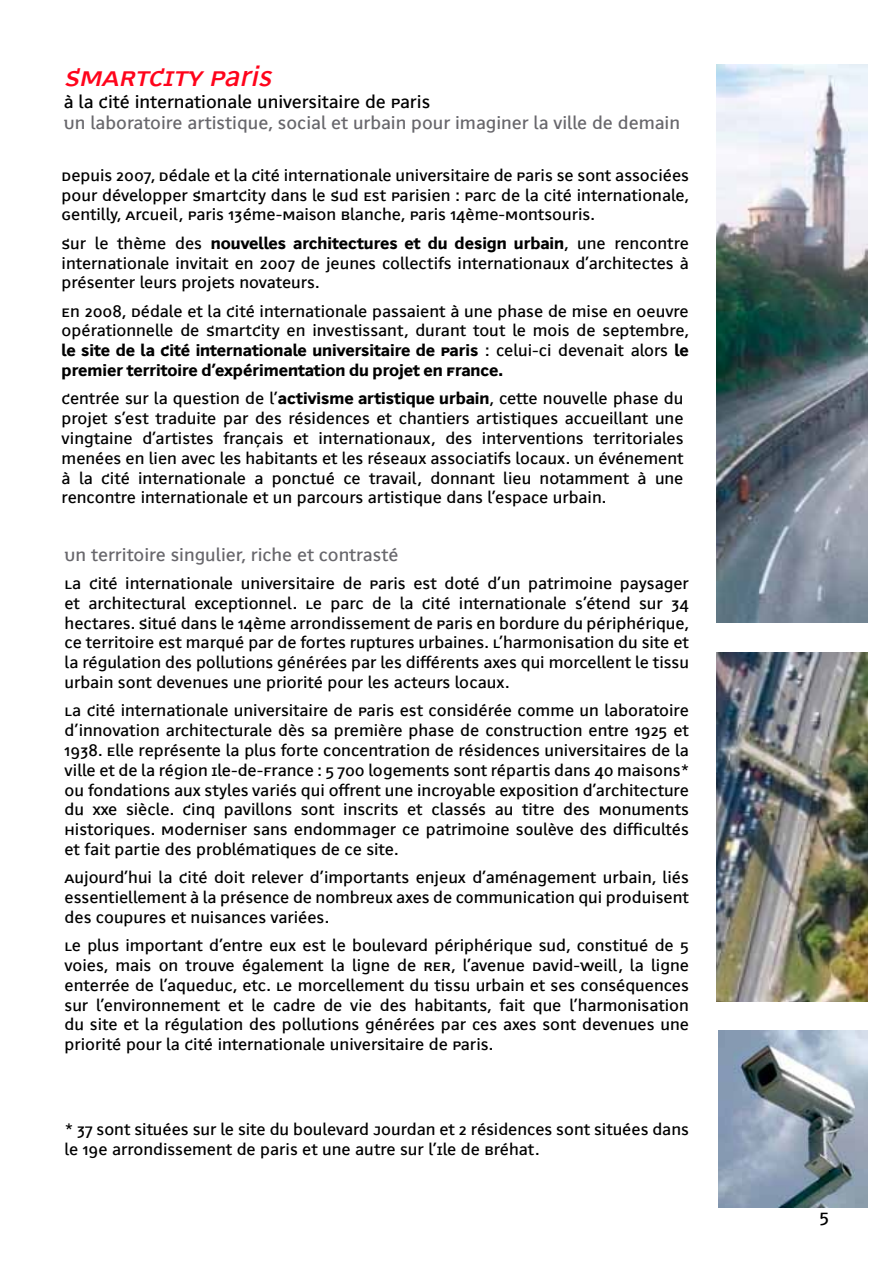
<style>
.page{position:relative;width:893px;height:1263px;background:#fff}
.page>*{position:absolute;margin:0;border:0;box-sizing:border-box;transform-origin:0 0}
.t1{font:italic 500 28.5px "Amb Newut Classic";color:#ff041b}
.t2{font:500 18px "Amb Newut Classic";color:#68676c}
.t3{font:500 18px "Amb Newut Classic";color:#000}
.t4{font:500 16.5px/19.8px "Amb Newut Classic";color:#000;text-align:justify}
.s1{font-weight:800}
</style>
<div class="page">
<img style="left:716px;top:65px;width:151px;height:557px">
<img style="left:716px;top:653px;width:151px;height:348px">
<img style="left:719px;top:1031px;width:148px;height:177px">
<h1 class="t1" style="left:64px;top:63px;width:215px">SMARTCITY Paris</h1>
<p class="t3" style="left:64px;top:93px;width:368px">à la Cité internationale universitaire de Paris</p>
<p class="t2" style="left:64px;top:115px;width:618px">Un laboratoire artistique, social et urbain pour imaginer la ville de demain</p>
<p class="t4" style="left:62px;top:166px;width:629px">Depuis 2007, Dédale et la Cité internationale universitaire de Paris se sont associées pour développer SmartCity dans le Sud Est Parisien : Parc de la cité internationale, Gentilly, Arcueil, Paris 13éme-Maison Blanche, Paris 14ème-Montsouris.</p>
<p class="t4" style="left:62px;top:234px;width:629px">Sur le thème des <span class="s1">nouvelles architectures et du design urbain</span>, une rencontre internationale invitait en 2007 de jeunes collectifs internationaux d’architectes à présenter leurs projets novateurs.</p>
<p class="t4" style="left:62px;top:302px;width:629px">En 2008, Dédale et la Cité internationale passaient à une phase de mise en oeuvre opérationnelle de SmartCity en investissant, durant tout le mois de septembre, <span class="s1">le site de la Cité internationale universitaire de Paris</span> : celui-ci devenait alors <span class="s1">le premier territoire d’expérimentation du projet en France.</span></p>
<p class="t4" style="left:62px;top:390px;width:623px">Centrée sur la question de l’<span class="s1">activisme artistique urbain</span>, cette nouvelle phase du projet s’est traduite par des résidences et chantiers artistiques accueillant une vingtaine d’artistes français et internationaux, des interventions territoriales menées en lien avec les habitants et les réseaux associatifs locaux. Un événement à la Cité internationale a ponctué ce travail, donnant lieu notamment à une rencontre internationale et un parcours artistique dans l’espace urbain.</p>
<p class="t2" style="left:65px;top:546px;width:335px">Un territoire singulier, riche et contrasté</p>
<p class="t4" style="left:65px;top:574px;width:626px">La Cité internationale universitaire de Paris est doté d’un patrimoine paysager et architectural exceptionnel. Le parc de la Cité internationale s’étend sur 34 hectares. Situé dans le 14ème arrondissement de Paris en bordure du périphérique, ce territoire est marqué par de fortes ruptures urbaines. L’harmonisation du site et la régulation des pollutions générées par les différents axes qui morcellent le tissu urbain sont devenues une priorité pour les acteurs locaux.</p>
<p class="t4" style="left:65px;top:702px;width:626px">La Cité internationale universitaire de Paris est considérée comme un laboratoire d’innovation architecturale dès sa première phase de construction entre 1925 et 1938. Elle représente la plus forte concentration de résidences universitaires de la ville et de la région Ile-de-France : 5 700 logements sont répartis dans 40 maisons* ou fondations aux styles variés qui offrent une incroyable exposition d’architecture du XXe siècle. Cinq pavillons sont inscrits et classés au titre des Monuments Historiques. Moderniser sans endommager ce patrimoine soulève des difficultés et fait partie des problématiques de ce site.</p>
<p class="t4" style="left:65px;top:868px;width:626px">Aujourd’hui la Cité doit relever d’importants enjeux d’aménagement urbain, liés essentiellement à la présence de nombreux axes de communication qui produisent des coupures et nuisances variées.</p>
<p class="t4" style="left:65px;top:936px;width:626px">Le plus important d’entre eux est le boulevard périphérique sud, constitué de 5 voies, mais on trouve également la ligne de RER, l’avenue David-Weill, la ligne enterrée de l’aqueduc, etc. Le morcellement du tissu urbain et ses conséquences sur l’environnement et le cadre de vie des habitants, fait que l’harmonisation du site et la régulation des pollutions générées par ces axes sont devenues une priorité pour la Cité internationale universitaire de Paris.</p>
<p class="t4" style="left:65px;top:1120px;width:626px">* 37 sont situées sur le site du boulevard Jourdan et 2 résidences sont situées dans le 19e arrondissement de paris et une autre sur l’Ile de Bréhat.</p>
<p class="t3" style="left:820px;top:1207px;width:11px">5</p>
</div>
